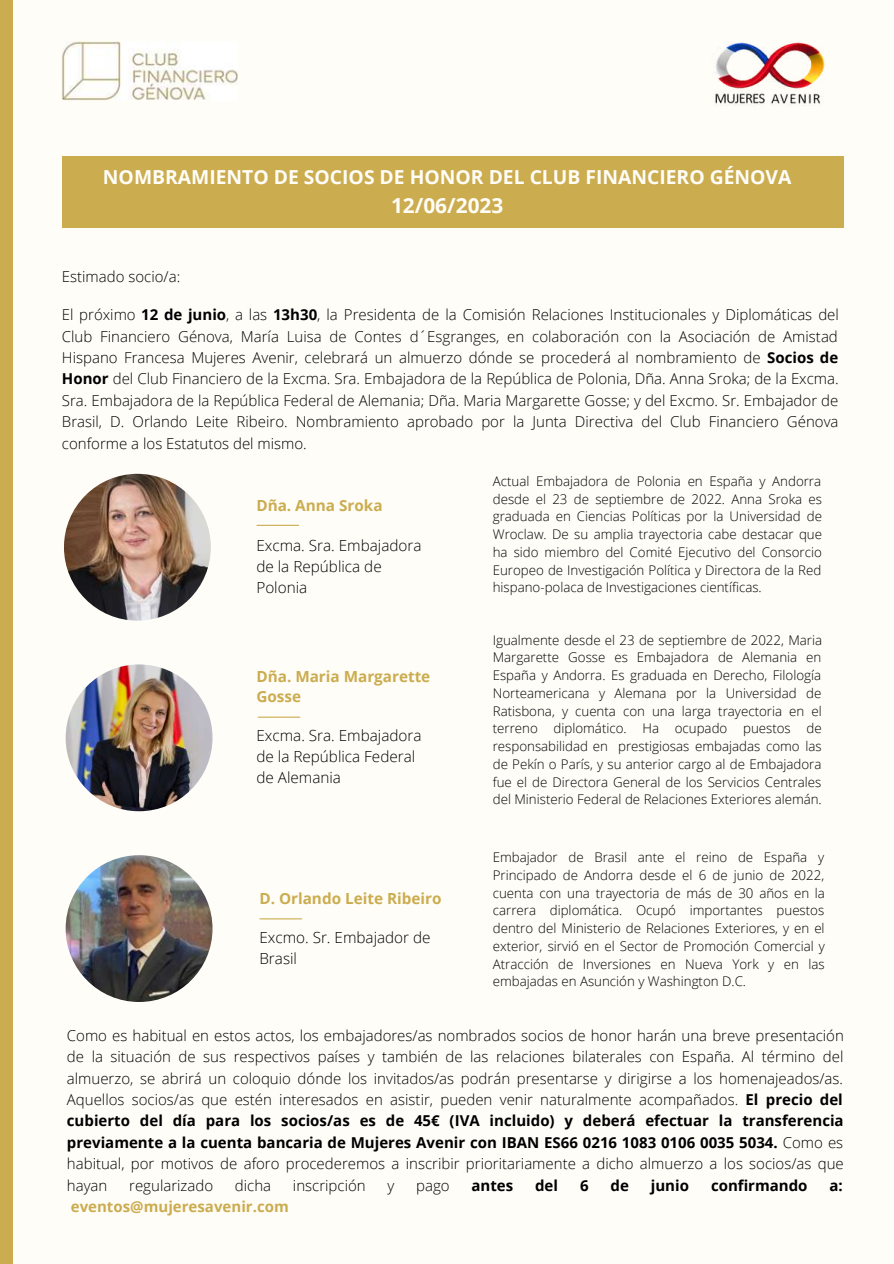
<style>
.page{position:relative;width:894px;height:1264px;background:#fff}
.page>*{position:absolute;margin:0;border:0;box-sizing:border-box;transform-origin:0 0}
.t1{font:700 20.85px "Open Sans";color:#fffdf8}
.t2{font:700 19.35px "Open Sans";color:#fffdf8}
.t3{font:300 15.3px/21px "Open Sans";color:#000}
.t4{font:700 15.3px/20.2px "Open Sans";color:#cbac4f}
.t5{font:300 15px/21.5px "Open Sans";color:#000;text-align:justify}
.t6{font:700 15px "Open Sans";color:#000}
.t7{font:700 15px "Open Sans";color:#cbac4f}
.t8{font:300 13.35px/17.7px "Open Sans";color:#000;text-align:justify}
.s1{font-weight:700}
</style>
<div class="page">
<div style="left:0;top:0;width:893px;height:1263px;background:#fffdf8"></div>
<img style="left:714px;top:42px;width:111px;height:64px">
<hr style="left:257px;top:525px;width:41px;height:1px;background:#cbac4f">
<img style="left:64px;top:474px;width:147px;height:146px;border-radius:50%">
<img style="left:66px;top:664px;width:146px;height:147px;border-radius:50%">
<hr style="left:258px;top:716px;width:42px;height:1px;background:#cbac4f">
<img style="left:66px;top:855px;width:146px;height:146px;border-radius:50%">
<hr style="left:260px;top:918px;width:41px;height:1px;background:#cbac4f">
<div style="left:62px;top:156px;width:781px;height:71px;background:#cbac4f"></div>
<div style="left:0;top:0;width:12px;height:1263px;background:#cbac4f"></div>
<img style="left:62px;top:41px;width:176px;height:60px">
<p class="t2" style="left:103px;top:164px;width:689px">NOMBRAMIENTO DE SOCIOS DE HONOR DEL CLUB FINANCIERO GÉNOVA</p>
<h1 class="t1" style="left:391px;top:190px;width:114px">12/06/2023</h1>
<p class="t5" style="left:62px;top:265px;width:120px">Estimado socio/a:</p>
<p class="t5" style="left:62px;top:304px;width:778px">El próximo <span class="s1">12 de junio</span>, a las <span class="s1">13h30</span>, la Presidenta de la Comisión Relaciones Institucionales y Diplomáticas del Club Financiero Génova, María Luisa de Contes d´Esgranges, en colaboración con la Asociación de Amistad Hispano Francesa Mujeres Avenir, celebrará un almuerzo dónde se procederá al nombramiento de <span class="s1">Socios de Honor</span> del Club Financiero de la Excma. Sra. Embajadora de la República de Polonia, Dña. Anna Sroka; de la Excma.<br>Sra. Embajadora de la República Federal de Alemania; Dña. Maria Margarette Gosse; y del Excmo. Sr. Embajador de Brasil, D. Orlando Leite Ribeiro. Nombramiento aprobado por la Junta Directiva del Club Financiero Génova conforme a los Estatutos del mismo.</p>
<p class="t4" style="left:256px;top:495px;width:128px">Dña. Anna Sroka</p>
<p class="t3" style="left:256px;top:534px;width:167px">Excma. Sra. Embajadora de la República de<br>Polonia</p>
<p class="t4" style="left:256px;top:665px;width:175px">Dña. Maria Margarette<br>Gosse</p>
<p class="t3" style="left:256px;top:724px;width:167px">Excma. Sra. Embajadora de la República Federal de Alemania</p>
<p class="t4" style="left:259px;top:887px;width:183px">D. Orlando Leite Ribeiro</p>
<p class="t3" style="left:259px;top:926px;width:173px">Excmo. Sr. Embajador de<br>Brasil</p>
<p class="t8" style="left:492px;top:472px;width:331px">Actual Embajadora de Polonia en España y Andorra desde el 23 de septiembre de 2022. Anna Sroka es graduada en Ciencias Políticas por la Universidad de Wroclaw. De su amplia trayectoria cabe destacar que ha sido miembro del Comité Ejecutivo del Consorcio Europeo de Investigación Política y Directora de la Red hispano-polaca de Investigaciones científicas.</p>
<p class="t8" style="left:492px;top:630px;width:331px">Igualmente desde el 23 de septiembre de 2022, Maria Margarette Gosse es Embajadora de Alemania en España y Andorra. Es graduada en Derecho, Filología Norteamericana y Alemana por la Universidad de Ratisbona, y cuenta con una larga trayectoria en el terreno diplomático. Ha ocupado puestos de responsabilidad en prestigiosas embajadas como las de Pekín o París, y su anterior cargo al de Embajadora fue el de Directora General de los Servicios Centrales del Ministerio Federal de Relaciones Exteriores alemán.</p>
<p class="t8" style="left:492px;top:848px;width:333px">Embajador de Brasil ante el reino de España y Principado de Andorra desde el 6 de junio de 2022, cuenta con una trayectoria de más de 30 años en la carrera diplomática. Ocupó importantes puestos dentro del Ministerio de Relaciones Exteriores, y en el exterior, sirvió en el Sector de Promoción Comercial y Atracción de Inversiones en Nueva York y en las embajadas en Asunción y Washington D.C.</p>
<p class="t5" style="left:67px;top:1024px;width:778px">Como es habitual en estos actos, los embajadores/as nombrados socios de honor harán una breve presentación de la situación de sus respectivos países y también de las relaciones bilaterales con España. Al término del almuerzo, se abrirá un coloquio dónde los invitados/as podrán presentarse y dirigirse a los homenajeados/as.<br>Aquellos socios/as que estén interesados en asistir, pueden venir naturalmente acompañados. <span class="s1">El precio del cubierto del día para los socios/as es de 45€ (IVA incluido) y deberá efectuar la transferencia previamente a la cuenta bancaria de Mujeres Avenir con IBAN ES66 0216 1083 0106 0035 5034.</span> Como es habitual, por motivos de aforo procederemos a inscribir prioritariamente a dicho almuerzo a los socios/as que hayan</p>
<p class="t5" style="left:129px;top:1173px;width:85px">regularizado</p>
<p class="t5" style="left:235px;top:1173px;width:38px">dicha</p>
<p class="t5" style="left:293px;top:1173px;width:74px">inscripción</p>
<p class="t5" style="left:387px;top:1173px;width:8px">y</p>
<p class="t5" style="left:416px;top:1173px;width:35px">pago</p>
<p class="t6" style="left:471px;top:1174px;width:43px">antes</p>
<p class="t6" style="left:535px;top:1174px;width:24px">del</p>
<p class="t6" style="left:580px;top:1174px;width:10px">6</p>
<p class="t6" style="left:610px;top:1174px;width:20px">de</p>
<p class="t6" style="left:650px;top:1174px;width:40px">junio</p>
<p class="t6" style="left:710px;top:1174px;width:98px">confirmando</p>
<p class="t6" style="left:829px;top:1174px;width:15px">a:</p>
<p class="t7" style="left:71px;top:1195px;width:219px">eventos@mujeresavenir.com</p>
</div>
